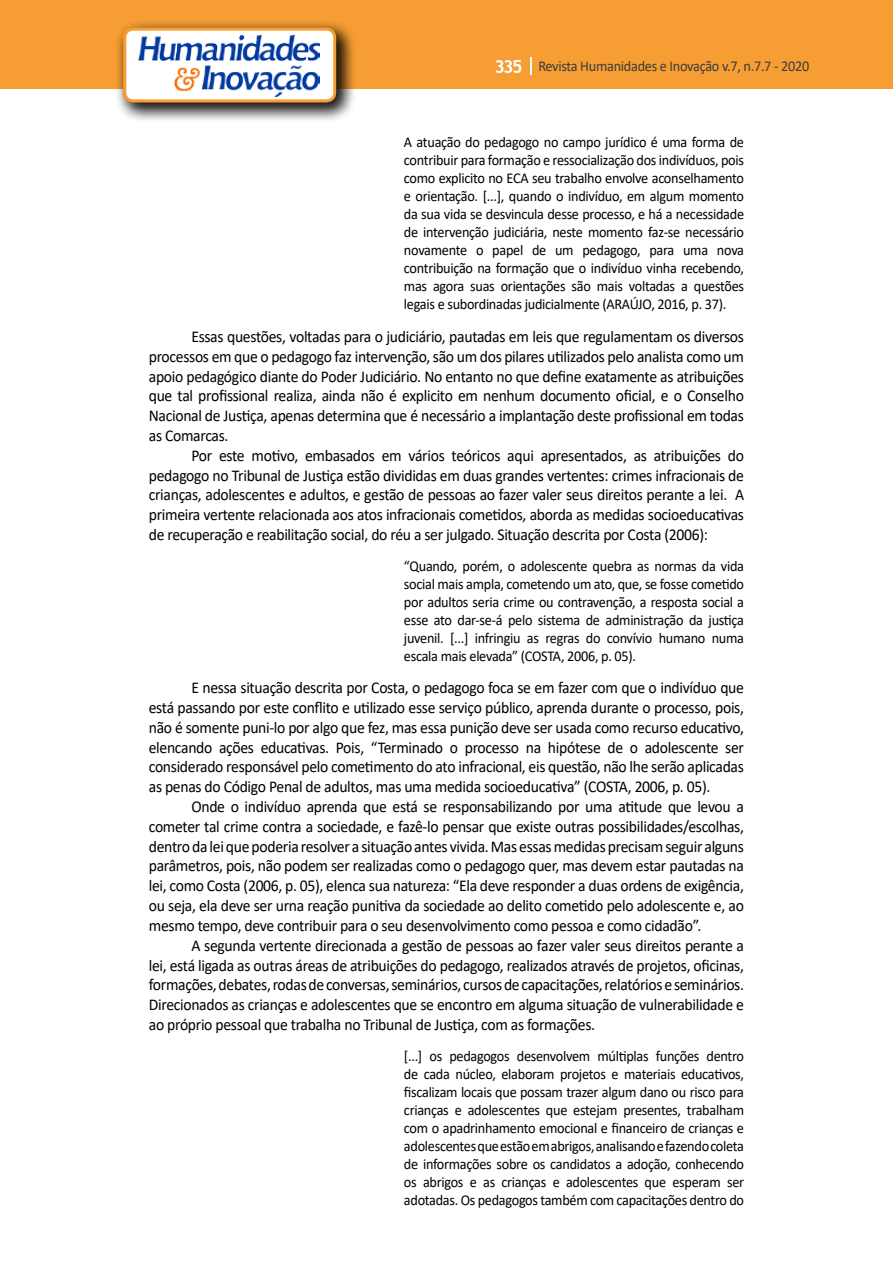
<style>
.page{position:relative;width:893px;height:1263px;background:#fff}
.page>*{position:absolute;margin:0;border:0;box-sizing:border-box;transform-origin:0 0}
.t1{font:16.5px/19.8px "Calibri";letter-spacing:-.02em;color:#000;text-align:justify;scale:.95 1}
.t2{font:15px/18px "Calibri";letter-spacing:-.02em;color:#000;text-align:justify;scale:.95 1}
.t3{font:15px "Calibri";letter-spacing:-.02em;color:#3c3c3b;scale:.95 1}
.s1{font-family:"Trebuchet MS";font-weight:700;font-size:18px;color:#fff}
</style>
<div class="page">
<div style="left:0;top:0;width:893px;height:88px;background:#f69e34"></div>
<svg style="left:530px;top:57px;width:2px;height:18px"></svg>
<div style="left:115px;top:19px;width:241px;height:103px;background:#000;opacity:.75"></div>
<div style="left:125px;top:29px;width:210px;height:72px;background:#fff;border-radius:9px"></div>
<img style="left:139px;top:35px;width:180px;height:62px">
<div style="left:123px;top:28px;width:213px;height:74px;border:3px solid #f69e34;border-radius:9px"></div>
<p class="t3" style="left:495px;top:56px;width:333px"><span class="s1">335</span> Revista Humanidades e Inovação v.7, n.7.7 - 2020</p>
<p class="t2" style="left:404px;top:133px;width:360px">A atuação do pedagogo no campo jurídico é uma forma de contribuir para formação e ressocialização dos indivíduos, pois como explicito no ECA seu trabalho envolve aconselhamento e orientação. [...], quando o indivíduo, em algum momento da sua vida se desvincula desse processo, e há a necessidade de intervenção judiciária, neste momento faz-se necessário novamente o papel de um pedagogo, para uma nova contribuição na formação que o indivíduo vinha recebendo, mas agora suas orientações são mais voltadas a questões legais e subordinadas judicialmente (ARAÚJO, 2016, p. 37).</p>
<p class="t1" style="left:149px;top:326px;width:628px;text-indent:43px">Essas questões, voltadas para o judiciário, pautadas em leis que regulamentam os diversos processos em que o pedagogo faz intervenção, são um dos pilares utilizados pelo analista como um apoio pedagógico diante do Poder Judiciário. No entanto no que define exatamente as atribuições que tal profissional realiza, ainda não é explicito em nenhum documento oficial, e o Conselho Nacional de Justiça, apenas determina que é necessário a implantação deste profissional em todas as Comarcas.</p>
<p class="t1" style="left:149px;top:445px;width:628px;text-indent:43px">Por este motivo, embasados em vários teóricos aqui apresentados, as atribuições do pedagogo no Tribunal de Justiça estão divididas em duas grandes vertentes: crimes infracionais de crianças, adolescentes e adultos, e gestão de pessoas ao fazer valer seus direitos perante a lei. A primeira vertente relacionada aos atos infracionais cometidos, aborda as medidas socioeducativas de recuperação e reabilitação social, do réu a ser julgado. Situação descrita por Costa (2006):</p>
<p class="t2" style="left:404px;top:556px;width:359px">“Quando, porém, o adolescente quebra as normas da vida social mais ampla, cometendo um ato, que, se fosse cometido por adultos seria crime ou contravenção, a resposta social a esse ato dar-se-á pelo sistema de administração da justiça juvenil. [...] infringiu as regras do convívio humano numa escala mais elevada” (COSTA, 2006, p. 05).</p>
<p class="t1" style="left:149px;top:677px;width:628px;text-indent:43px">E nessa situação descrita por Costa, o pedagogo foca se em fazer com que o indivíduo que está passando por este conflito e utilizado esse serviço público, aprenda durante o processo, pois, não é somente puni-lo por algo que fez, mas essa punição deve ser usada como recurso educativo, elencando ações educativas. Pois, “Terminado o processo na hipótese de o adolescente ser considerado responsável pelo cometimento do ato infracional, eis questão, não lhe serão aplicadas as penas do Código Penal de adultos, mas uma medida socioeducativa” (COSTA, 2006, p. 05).</p>
<p class="t1" style="left:149px;top:796px;width:628px;text-indent:43px">Onde o indivíduo aprenda que está se responsabilizando por uma atitude que levou a cometer tal crime contra a sociedade, e fazê-lo pensar que existe outras possibilidades/escolhas, dentro da lei que poderia resolver a situação antes vivida. Mas essas medidas precisam seguir alguns parâmetros, pois, não podem ser realizadas como o pedagogo quer, mas devem estar pautadas na lei, como Costa (2006, p. 05), elenca sua natureza: “Ela deve responder a duas ordens de exigência, ou seja, ela deve ser urna reação punitiva da sociedade ao delito cometido pelo adolescente e, ao mesmo tempo, deve contribuir para o seu desenvolvimento como pessoa e como cidadão”.</p>
<p class="t1" style="left:149px;top:935px;width:628px;text-indent:43px">A segunda vertente direcionada a gestão de pessoas ao fazer valer seus direitos perante a lei, está ligada as outras áreas de atribuições do pedagogo, realizados através de projetos, oficinas, formações, debates, rodas de conversas, seminários, cursos de capacitações, relatórios e seminários.<br>Direcionados as crianças e adolescentes que se encontro em alguma situação de vulnerabilidade e ao próprio pessoal que trabalha no Tribunal de Justiça, com as formações.</p>
<p class="t2" style="left:404px;top:1046px;width:360px">[...] os pedagogos desenvolvem múltiplas funções dentro de cada núcleo, elaboram projetos e materiais educativos, fiscalizam locais que possam trazer algum dano ou risco para crianças e adolescentes que estejam presentes, trabalham com o apadrinhamento emocional e financeiro de crianças e adolescentes que estão em abrigos, analisando e fazendo coleta de informações sobre os candidatos a adoção, conhecendo os abrigos e as crianças e adolescentes que esperam ser adotadas. Os pedagogos também com capacitações dentro do</p>
</div>
